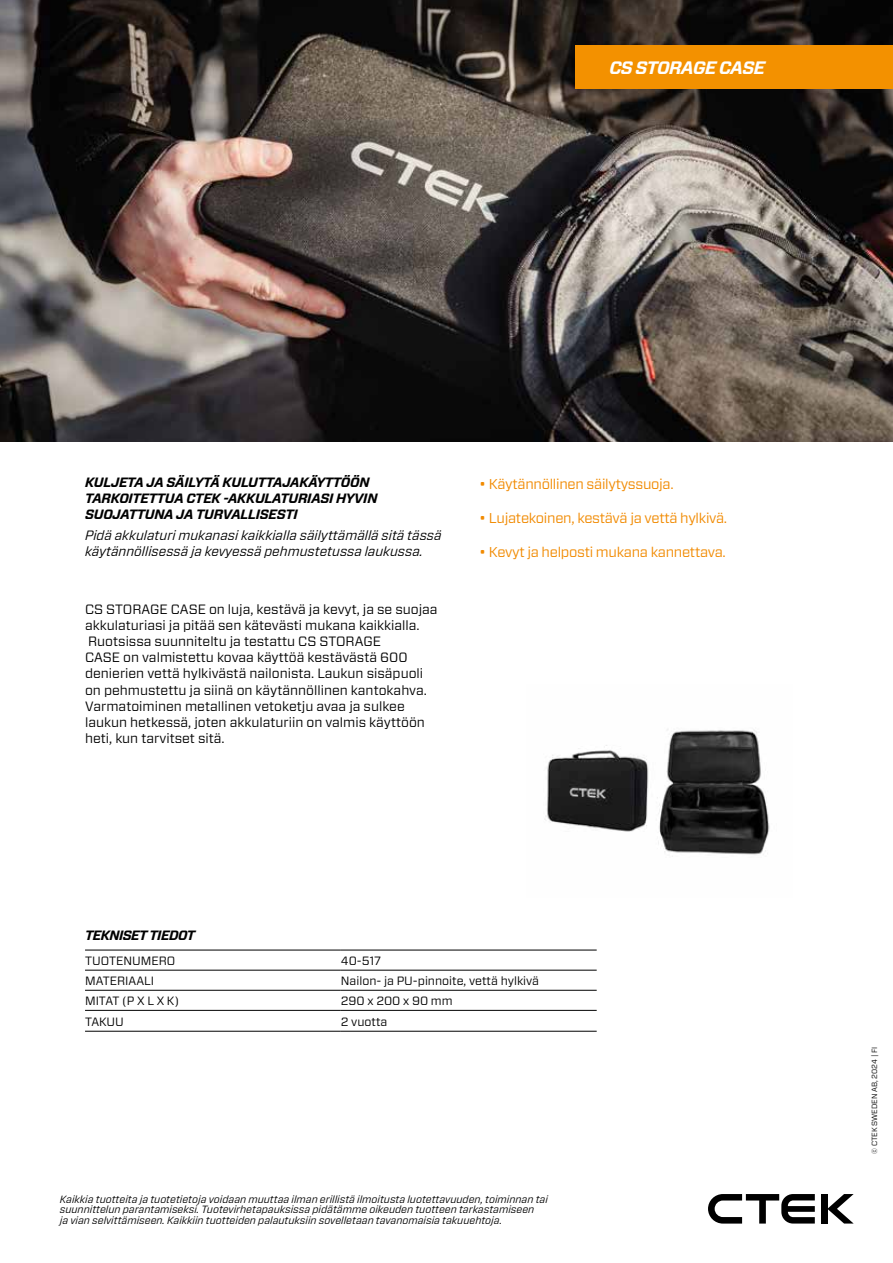
<style>
.page{position:relative;width:893px;height:1263px;background:#fff}
.page>*{position:absolute;margin:0;border:0;box-sizing:border-box;transform-origin:0 0}
.t1{font:italic 700 18px "Forza";letter-spacing:-.04em;color:#fff}
.t2{font:14.25px "Forza";letter-spacing:-.02em;color:#f18a00}
.t3{font:13.5px/16.2px "Forza";color:#000}
.t4{font:italic 13.5px/16.2px "Forza";color:#000}
.t5{font:italic 700 13.5px/16.2px "Forza";letter-spacing:-.02em;color:#000}
.t6{font:italic 700 13.5px "Forza";letter-spacing:-.04em;color:#000}
.t7{font:12px "Forza";color:#000}
.t8{font:italic 10.5px/10.5px "Forza";color:#000}
.t9{font:7.5px "Forza";color:#000}
</style>
<div class="page">
<img style="left:0;top:0;width:893px;height:441px">
<div style="left:575px;top:45px;width:318px;height:44px;background:#f39100"></div>
<div style="left:821px;top:1194px;width:6px;height:29px;background:#000"></div>
<svg style="left:827px;top:1194px;width:27px;height:29px"></svg>
<svg style="left:708px;top:1194px;width:107px;height:29px"></svg>
<img style="left:544px;top:729px;width:226px;height:128px">
<hr style="left:85px;top:1031px;width:256px;height:1px;background:#000">
<hr style="left:341px;top:1031px;width:256px;height:1px;background:#000">
<hr style="left:85px;top:1010px;width:256px;height:1px;background:#000">
<hr style="left:341px;top:1010px;width:256px;height:1px;background:#000">
<hr style="left:85px;top:990px;width:256px;height:1px;background:#000">
<hr style="left:341px;top:990px;width:256px;height:1px;background:#000">
<hr style="left:85px;top:950px;width:256px;height:1px;background:#000">
<hr style="left:341px;top:950px;width:256px;height:1px;background:#000">
<hr style="left:85px;top:970px;width:256px;height:1px;background:#000">
<hr style="left:341px;top:970px;width:256px;height:1px;background:#000">
<h1 class="t1" style="left:609px;top:56px;width:157px">CS STORAGE CASE</h1>
<p class="t5" style="left:85px;top:474px;width:294px">KULJETA JA SÄILYTÄ KULUTTAJAKÄYTTÖÖN<br>TARKOITETTUA CTEK -AKKULATURIASI HYVIN<br>SUOJATTUNA JA TURVALLISESTI</p>
<p class="t4" style="left:85px;top:526px;width:358px">Pidä akkulaturi mukanasi kaikkialla säilyttämällä sitä tässä käytännöllisessä ja kevyessä pehmustetussa laukussa.</p>
<p class="t3" style="left:85px;top:601px;width:354px">CS STORAGE CASE on luja, kestävä ja kevyt, ja se suojaa akkulaturiasi ja pitää sen kätevästi mukana kaikkialla.<br>Ruotsissa suunniteltu ja testattu CS STORAGE<br>CASE on valmistettu kovaa käyttöä kestävästä 600 denierien vettä hylkivästä nailonista. Laukun sisäpuoli on pehmustettu ja siinä on käytännöllinen kantokahva.<br>Varmatoiminen metallinen vetoketju avaa ja sulkee laukun hetkessä, joten akkulaturiin on valmis käyttöön heti, kun tarvitset sitä.</p>
<p class="t2" style="left:479px;top:474px;width:196px">• Käytännöllinen säilytyssuoja.</p>
<p class="t2" style="left:479px;top:508px;width:250px">• Lujatekoinen, kestävä ja vettä hylkivä.</p>
<p class="t2" style="left:479px;top:543px;width:248px">• Kevyt ja helposti mukana kannettava.</p>
<p class="t6" style="left:85px;top:926px;width:112px">TEKNISET TIEDOT</p>
<p class="t7" style="left:85px;top:952px;width:92px">TUOTENUMERO</p>
<p class="t7" style="left:341px;top:952px;width:42px">40-517</p>
<p class="t7" style="left:85px;top:973px;width:71px">MATERIAALI</p>
<p class="t7" style="left:341px;top:973px;width:200px">Nailon- ja PU-pinnoite, vettä hylkivä</p>
<p class="t7" style="left:85px;top:993px;width:96px">MITAT (P X L X K)</p>
<p class="t7" style="left:341px;top:993px;width:113px">290 x 200 x 90 mm</p>
<p class="t7" style="left:85px;top:1013px;width:40px">TAKUU</p>
<p class="t7" style="left:341px;top:1013px;width:48px">2 vuotta</p>
<p class="t8" style="left:60px;top:1193px;width:489px">Kaikkia tuotteita ja tuotetietoja voidaan muuttaa ilman erillistä ilmoitusta luotettavuuden, toiminnan tai suunnittelun parantamiseksi. Tuotevirhetapauksissa pidätämme oikeuden tuotteen tarkastamiseen<br>ja vian selvittämiseen. Kaikkiin tuotteiden palautuksiin sovelletaan tavanomaisia takuuehtoja.</p>
<p class="t9" style="left:870px;top:1153px;width:108px;rotate:-90deg">© CTEK SWEDEN AB, 2024 | FI</p>
</div>
